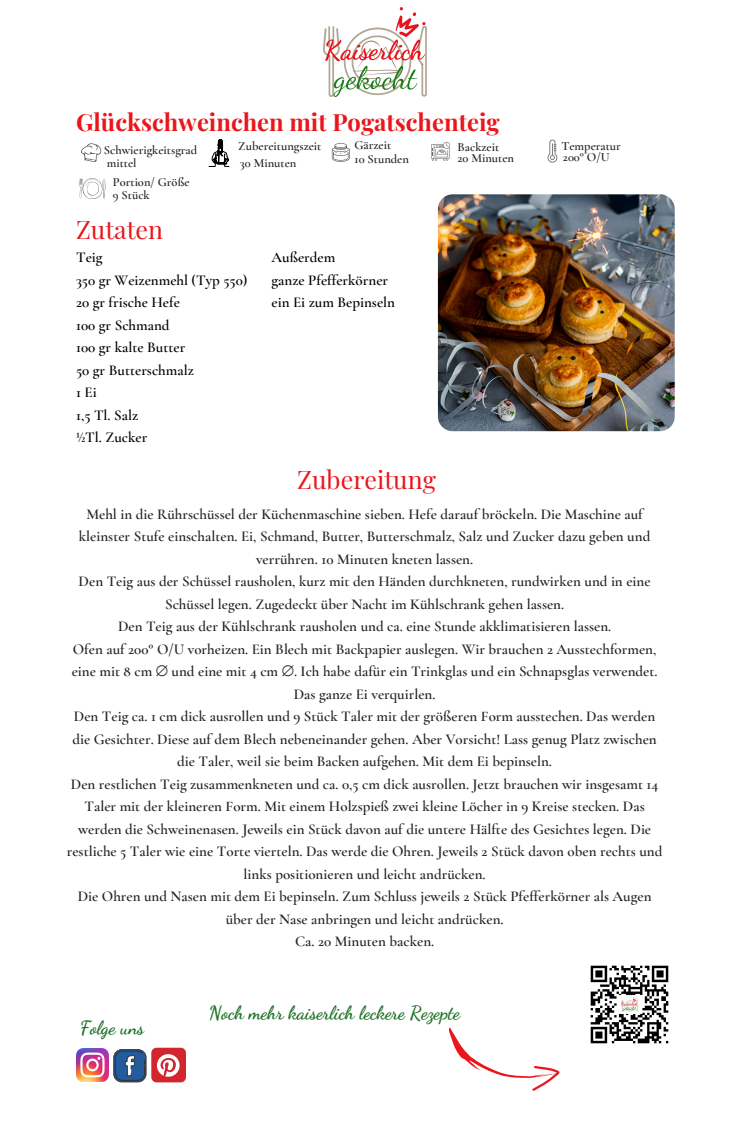
<style>
.page{position:relative;width:750px;height:1125px;background:#fff}
.page>*{position:absolute;margin:0;border:0;box-sizing:border-box;transform-origin:0 0}
.t1{font:25px "Playfair Display";color:#e9161c}
.t2{font:700 23.75px "Playfair Display";color:#e9161c}
.t3{font:700 18.75px "Dancing Script";color:#1f7328}
.t4{font:600 15px/22.5px "Cormorant Garamond";color:#222;text-align:center}
.t5{font:600 15px "Cormorant Garamond";color:#000}
.t6{font:600 12.5px "Cormorant Garamond";color:#222}
.s1{font-family:"Free Sans";font-weight:400}
</style>
<div class="page">
<img style="left:323px;top:7px;width:104px;height:90px">
<svg style="left:81px;top:143px;width:20px;height:19px"></svg>
<svg style="left:79px;top:178px;width:26px;height:21px"></svg>
<svg style="left:209px;top:139px;width:20px;height:28px"></svg>
<div style="left:114px;top:1049px;width:32px;height:33px;border:1px solid #333;border-radius:8px"></div>
<svg style="left:115px;top:1051px;width:30px;height:30px"></svg>
<div style="left:151px;top:1048px;width:35px;height:34px;background:#d2252d;border-radius:5px"></div>
<svg style="left:157px;top:1054px;width:23px;height:23px"></svg>
<img style="left:76px;top:1049px;width:33px;height:32px">
<svg style="left:431px;top:142px;width:19px;height:19px"></svg>
<svg style="left:547px;top:140px;width:10px;height:23px"></svg>
<img style="left:438px;top:194px;width:237px;height:237px;border-radius:15px">
<svg style="left:332px;top:143px;width:18px;height:19px"></svg>
<img style="left:590px;top:965px;width:79px;height:79px">
<svg style="left:449px;top:1027px;width:112px;height:64px"></svg>
<p class="t2" style="left:76px;top:105px;width:425px">Glückschweinchen mit Pogatschenteig</p>
<p class="t6" style="left:238px;top:139px;width:85px">Zubereitungszeit</p>
<p class="t6" style="left:240px;top:155px;width:58px">30 Minuten</p>
<p class="t6" style="left:355px;top:137px;width:38px">Gärzeit</p>
<p class="t6" style="left:561px;top:138px;width:61px">Temperatur</p>
<p class="t6" style="left:355px;top:151px;width:56px">10 Stunden</p>
<p class="t6" style="left:458px;top:139px;width:43px">Backzeit</p>
<p class="t6" style="left:458px;top:150px;width:58px">20 Minuten</p>
<p class="t6" style="left:563px;top:149px;width:48px">200° O/U</p>
<p class="t6" style="left:104px;top:142px;width:95px">Schwierigkeitsgrad</p>
<p class="t6" style="left:107px;top:155px;width:31px">mittel</p>
<p class="t6" style="left:113px;top:175px;width:78px">Portion/ Größe</p>
<p class="t6" style="left:113px;top:187px;width:38px">9 Stück</p>
<p class="t1" style="left:76px;top:212px;width:89px">Zutaten</p>
<p class="t5" style="left:76px;top:248px;width:28px">Teig</p>
<p class="t5" style="left:76px;top:271px;width:173px">350 gr Weizenmehl (Typ 550)</p>
<p class="t5" style="left:76px;top:293px;width:105px">20 gr frische Hefe</p>
<p class="t5" style="left:76px;top:316px;width:95px">100 gr Schmand</p>
<p class="t5" style="left:76px;top:338px;width:111px">100 gr kalte Butter</p>
<p class="t5" style="left:76px;top:361px;width:119px">50 gr Butterschmalz</p>
<p class="t5" style="left:76px;top:383px;width:22px">1 Ei</p>
<p class="t5" style="left:76px;top:406px;width:64px">1,5 Tl. Salz</p>
<p class="t5" style="left:76px;top:428px;width:73px">½Tl. Zucker</p>
<p class="t5" style="left:272px;top:248px;width:65px">Außerdem</p>
<p class="t5" style="left:272px;top:271px;width:118px">ganze Pfefferkörner</p>
<p class="t5" style="left:272px;top:293px;width:125px">ein Ei zum Bepinseln</p>
<p class="t1" style="left:297px;top:462px;width:140px">Zubereitung</p>
<p class="t4" style="left:79px;top:503px;width:573px">Mehl in die Rührschüssel der Küchenmaschine sieben. Hefe darauf bröckeln. Die Maschine auf kleinster Stufe einschalten. Ei, Schmand, Butter, Butterschmalz, Salz und Zucker dazu geben und verrühren. 10 Minuten kneten lassen.</p>
<p class="t4" style="left:79px;top:570px;width:573px">Den Teig aus der Schüssel rausholen, kurz mit den Händen durchkneten, rundwirken und in eine<br>Schüssel legen. Zugedeckt über Nacht im Kühlschrank gehen lassen.</p>
<p class="t4" style="left:118px;top:615px;width:495px">Den Teig aus der Kühlschrank rausholen und ca. eine Stunde akklimatisieren lassen.</p>
<p class="t4" style="left:72px;top:638px;width:587px">Ofen auf 200° O/U vorheizen. Ein Blech mit Backpapier auslegen. Wir brauchen 2 Ausstechformen, eine mit 8 cm <span class="s1">⌀</span> und eine mit 4 cm <span class="s1">⌀</span>. Ich habe dafür ein Trinkglas und ein Schnapsglas verwendet.<br>Das ganze Ei verquirlen.</p>
<p class="t4" style="left:73px;top:705px;width:586px">Den Teig ca. 1 cm dick ausrollen und 9 Stück Taler mit der größeren Form ausstechen. Das werden die Gesichter. Diese auf dem Blech nebeneinander gehen. Aber Vorsicht! Lass genug Platz zwischen die Taler, weil sie beim Backen aufgehen. Mit dem Ei bepinseln.</p>
<p class="t4" style="left:67px;top:773px;width:597px">Den restlichen Teig zusammenkneten und ca. 0,5 cm dick ausrollen. Jetzt brauchen wir insgesamt 14<br>Taler mit der kleineren Form. Mit einem Holzspieß zwei kleine Löcher in 9 Kreise stecken. Das werden die Schweinenasen. Jeweils ein Stück davon auf die untere Hälfte des Gesichtes legen. Die restliche 5 Taler wie eine Torte vierteln. Das werde die Ohren. Jeweils 2 Stück davon oben rechts und links positionieren und leicht andrücken.</p>
<p class="t4" style="left:78px;top:885px;width:575px">Die Ohren und Nasen mit dem Ei bepinseln. Zum Schluss jeweils 2 Stück Pfefferkörner als Augen über der Nase anbringen und leicht andrücken.</p>
<p class="t4" style="left:295px;top:930px;width:141px">Ca. 20 Minuten backen.</p>
<p class="t3" style="left:80px;top:1017px;width:65px">Folge uns</p>
<p class="t3" style="left:209px;top:1001px;width:253px">Noch mehr kaiserlich leckere Rezepte</p>
</div>
